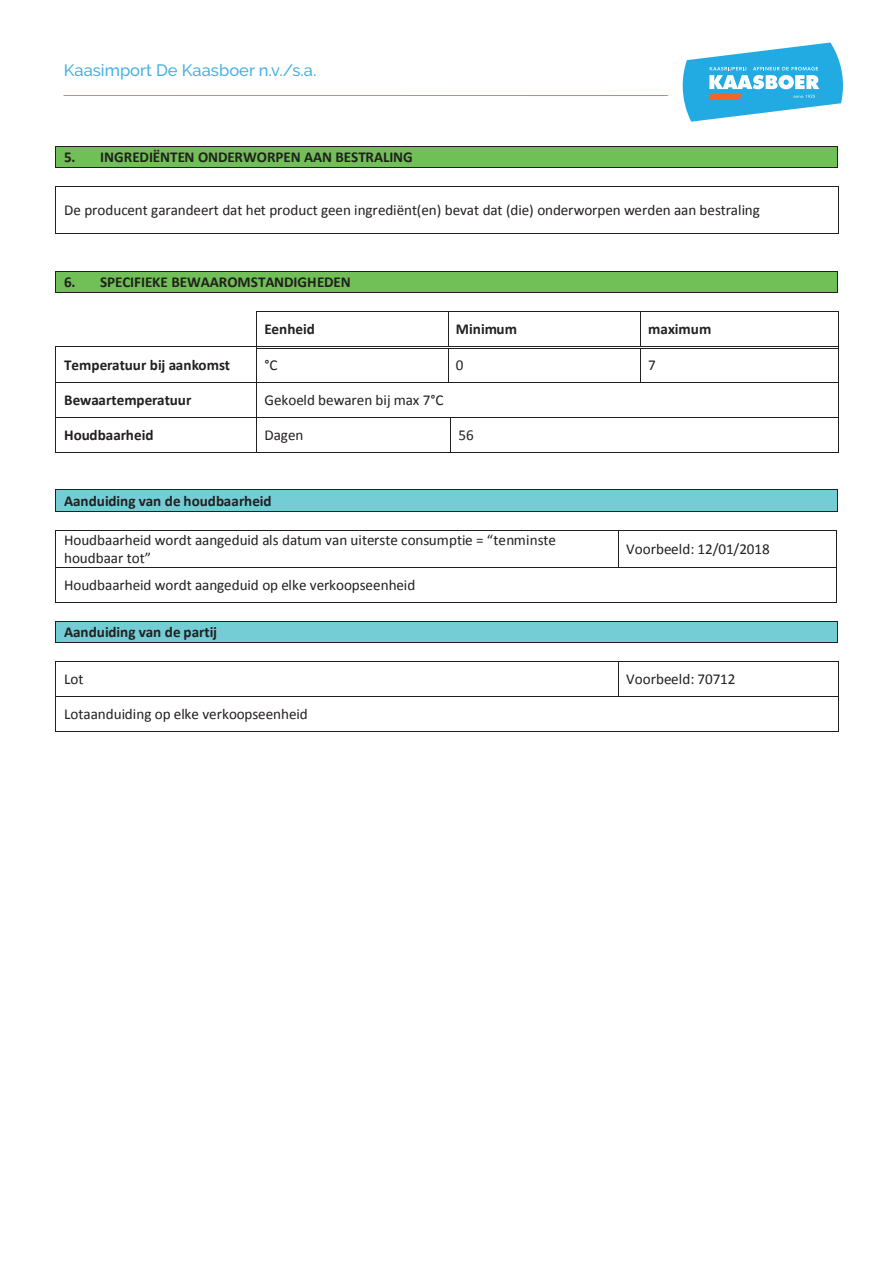
<style>
.page{position:relative;width:893px;height:1263px;background:#fff}
.page>*{position:absolute;margin:0;border:0;box-sizing:border-box;transform-origin:0 0}
.t1{font:500 16.5px "Raleway";color:#49b1e4}
.t2{font:15.15px/18.3px "Calibri";color:#231f20}
.t3{font:700 15.15px "Calibri";letter-spacing:-.005em;color:#231f20}
</style>
<div class="page">
<div style="left:56px;top:146px;width:782px;height:22px;background:#70c057"></div>
<hr style="left:56px;top:146px;width:782px;height:1px;background:#231f20">
<hr style="left:56px;top:168px;width:782px;height:1px;background:#231f20">
<hr style="left:56px;top:186px;width:782px;height:1px;background:#231f20">
<hr style="left:55px;top:187px;width:1px;height:47px;background:#231f20">
<hr style="left:56px;top:234px;width:782px;height:1px;background:#231f20">
<hr style="left:838px;top:187px;width:1px;height:47px;background:#231f20">
<div style="left:56px;top:271px;width:782px;height:22px;background:#70c057"></div>
<hr style="left:56px;top:271px;width:782px;height:1px;background:#231f20">
<hr style="left:56px;top:293px;width:782px;height:1px;background:#231f20">
<hr style="left:256px;top:311px;width:192px;height:1px;background:#231f20">
<hr style="left:448px;top:311px;width:192px;height:1px;background:#231f20">
<hr style="left:640px;top:311px;width:198px;height:1px;background:#231f20">
<hr style="left:256px;top:312px;width:1px;height:34px;background:#231f20">
<hr style="left:448px;top:312px;width:1px;height:34px;background:#231f20">
<hr style="left:640px;top:312px;width:1px;height:34px;background:#231f20">
<hr style="left:838px;top:312px;width:1px;height:34px;background:#231f20">
<hr style="left:57px;top:346px;width:199px;height:1px;background:#231f20">
<hr style="left:256px;top:346px;width:192px;height:1px;background:#231f20">
<hr style="left:256px;top:348px;width:192px;height:1px;background:#231f20">
<hr style="left:450px;top:346px;width:190px;height:1px;background:#231f20">
<hr style="left:450px;top:348px;width:190px;height:1px;background:#231f20">
<hr style="left:642px;top:346px;width:196px;height:1px;background:#231f20">
<hr style="left:642px;top:348px;width:196px;height:1px;background:#231f20">
<hr style="left:55px;top:348px;width:1px;height:34px;background:#231f20">
<hr style="left:256px;top:348px;width:1px;height:34px;background:#231f20">
<hr style="left:448px;top:348px;width:1px;height:34px;background:#231f20">
<hr style="left:640px;top:348px;width:1px;height:34px;background:#231f20">
<hr style="left:838px;top:348px;width:1px;height:34px;background:#231f20">
<hr style="left:56px;top:382px;width:200px;height:1px;background:#231f20">
<hr style="left:256px;top:382px;width:192px;height:1px;background:#231f20">
<hr style="left:448px;top:382px;width:192px;height:1px;background:#231f20">
<hr style="left:640px;top:382px;width:198px;height:1px;background:#231f20">
<hr style="left:55px;top:383px;width:1px;height:34px;background:#231f20">
<hr style="left:256px;top:383px;width:1px;height:34px;background:#231f20">
<hr style="left:838px;top:383px;width:1px;height:34px;background:#231f20">
<hr style="left:56px;top:417px;width:200px;height:1px;background:#231f20">
<hr style="left:256px;top:417px;width:194px;height:1px;background:#231f20">
<hr style="left:451px;top:417px;width:387px;height:1px;background:#231f20">
<hr style="left:55px;top:418px;width:1px;height:34px;background:#231f20">
<hr style="left:56px;top:452px;width:200px;height:1px;background:#231f20">
<hr style="left:256px;top:418px;width:1px;height:34px;background:#231f20">
<hr style="left:256px;top:452px;width:194px;height:1px;background:#231f20">
<hr style="left:450px;top:418px;width:1px;height:34px;background:#231f20">
<hr style="left:451px;top:452px;width:387px;height:1px;background:#231f20">
<hr style="left:838px;top:418px;width:1px;height:34px;background:#231f20">
<div style="left:56px;top:490px;width:782px;height:21px;background:#74ccd4"></div>
<hr style="left:56px;top:490px;width:782px;height:1px;background:#231f20">
<hr style="left:56px;top:511px;width:782px;height:1px;background:#231f20">
<hr style="left:56px;top:530px;width:562px;height:1px;background:#231f20">
<hr style="left:618px;top:530px;width:218px;height:1px;background:#231f20">
<hr style="left:55px;top:531px;width:1px;height:36px;background:#231f20">
<hr style="left:618px;top:531px;width:1px;height:36px;background:#231f20">
<hr style="left:836px;top:531px;width:1px;height:36px;background:#231f20">
<hr style="left:56px;top:567px;width:562px;height:1px;background:#231f20">
<hr style="left:618px;top:567px;width:218px;height:1px;background:#231f20">
<hr style="left:55px;top:568px;width:1px;height:34px;background:#231f20">
<hr style="left:56px;top:602px;width:780px;height:1px;background:#231f20">
<hr style="left:836px;top:568px;width:1px;height:34px;background:#231f20">
<div style="left:56px;top:621px;width:782px;height:22px;background:#74ccd4"></div>
<hr style="left:56px;top:621px;width:782px;height:1px;background:#231f20">
<hr style="left:56px;top:643px;width:782px;height:1px;background:#231f20">
<hr style="left:56px;top:661px;width:562px;height:1px;background:#231f20">
<hr style="left:618px;top:661px;width:220px;height:1px;background:#231f20">
<hr style="left:55px;top:662px;width:1px;height:34px;background:#231f20">
<hr style="left:618px;top:662px;width:1px;height:34px;background:#231f20">
<hr style="left:838px;top:662px;width:1px;height:34px;background:#231f20">
<hr style="left:56px;top:696px;width:562px;height:1px;background:#231f20">
<hr style="left:618px;top:696px;width:220px;height:1px;background:#231f20">
<hr style="left:55px;top:697px;width:1px;height:34px;background:#231f20">
<hr style="left:56px;top:731px;width:782px;height:1px;background:#231f20">
<hr style="left:838px;top:697px;width:1px;height:34px;background:#231f20">
<svg style="left:683px;top:43px;width:160px;height:79px"></svg>
<p class="t1" style="left:64px;top:60px;width:254px">Kaasimport De Kaasboer n.v./s.a.</p>
<p class="t3" style="left:64px;top:146px;width:350px">5. INGREDIËNTEN ONDERWORPEN AAN BESTRALING</p>
<p class="t2" style="left:64px;top:201px;width:697px">De producent garandeert dat het product geen ingrediënt(en) bevat dat (die) onderworpen werden aan bestraling</p>
<p class="t3" style="left:64px;top:271px;width:288px">6. SPECIFIEKE BEWAAROMSTANDIGHEDEN</p>
<p class="t3" style="left:264px;top:318px;width:52px">Eenheid</p>
<p class="t3" style="left:456px;top:318px;width:63px">Minimum</p>
<p class="t3" style="left:648px;top:318px;width:65px">maximum</p>
<p class="t3" style="left:64px;top:355px;width:168px">Temperatuur bij aankomst</p>
<p class="t2" style="left:264px;top:356px;width:15px">°C</p>
<p class="t2" style="left:456px;top:356px;width:9px">0</p>
<p class="t2" style="left:648px;top:356px;width:9px">7</p>
<p class="t3" style="left:64px;top:389px;width:129px">Bewaartemperatuur</p>
<p class="t2" style="left:264px;top:390px;width:181px">Gekoeld bewaren bij max 7°C</p>
<p class="t3" style="left:64px;top:424px;width:91px">Houdbaarheid</p>
<p class="t2" style="left:264px;top:425px;width:41px">Dagen</p>
<p class="t2" style="left:458px;top:425px;width:17px">56</p>
<p class="t3" style="left:64px;top:490px;width:209px">Aanduiding van de houdbaarheid</p>
<p class="t2" style="left:64px;top:530px;width:493px">Houdbaarheid wordt aangeduid als datum van uiterste consumptie = “tenminste houdbaar tot”</p>
<p class="t2" style="left:626px;top:539px;width:145px">Voorbeeld: 12/01/2018</p>
<p class="t2" style="left:64px;top:575px;width:353px">Houdbaarheid wordt aangeduid op elke verkoopseenheid</p>
<p class="t3" style="left:64px;top:621px;width:155px">Aanduiding van de partij</p>
<p class="t2" style="left:64px;top:669px;width:21px">Lot</p>
<p class="t2" style="left:626px;top:669px;width:111px">Voorbeeld: 70712</p>
<p class="t2" style="left:64px;top:704px;width:245px">Lotaanduiding op elke verkoopseenheid</p>
</div>
